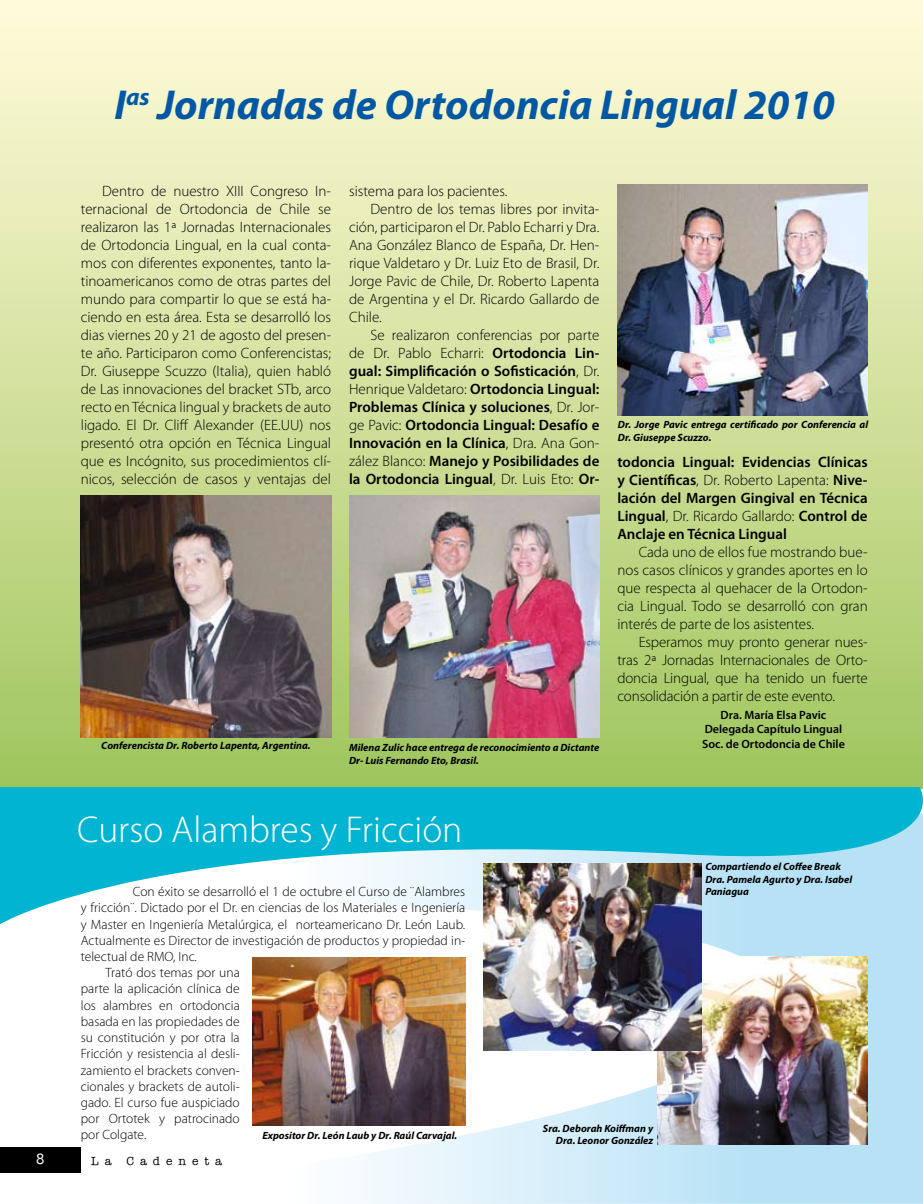
<style>
.page{position:relative;width:923px;height:1204px;background:#fff}
.page>*{position:absolute;margin:0;border:0;box-sizing:border-box;transform-origin:0 0}
.t1{font:italic 700 42px "Myriad Pro";color:#0058a4}
.t2{font:300 37.5px "Myriad Pro";color:#fff}
.t3{font:300 15px/18px "Myriad Pro";color:#000;text-align:justify}
.t4{font:600 15px/18px "Myriad Pro";color:#000;text-align:justify}
.t5{font:300 13.5px "Myriad Pro";color:#000}
.t6{font:13.5px "Geneva";color:#fff}
.t7{font:600 12px/14.4px "Myriad Pro";color:#000;text-align:center}
.t8{font:12px "American Typewriter";letter-spacing:.5em;color:#000}
.t9{font:italic 700 10.5px/12.6px "Myriad Pro";color:#000}
.s1{font-weight:600}
.s2{font-weight:300}
</style>
<div class="page">
<div style="left:0;top:0;width:922px;height:788px;background:linear-gradient(to bottom,#fffcdc,#a0c55d)"></div>
<svg style="left:0;top:924px;width:923px;height:279px"></svg>
<img style="left:617px;top:184px;width:250px;height:232px">
<img style="left:81px;top:495px;width:250px;height:242px">
<img style="left:349px;top:495px;width:250px;height:242px">
<svg style="left:0;top:787px;width:923px;height:137px;fill:#00b4d2"></svg>
<img style="left:252px;top:957px;width:213px;height:168px">
<img style="left:658px;top:956px;width:209px;height:188px">
<img style="left:483px;top:863px;width:219px;height:187px">
<h1 class="t1" style="left:115px;top:77px;width:722px">I<sup>as</sup> Jornadas de Ortodoncia Lingual 2010</h1>
<p class="t3" style="left:81px;top:182px;width:252px;text-indent:21px">Dentro de nuestro XIII Congreso In&shy;ternacional de Ortodoncia de Chile se realizaron las 1ª Jornadas Internacionales de Ortodoncia Lingual, en la cual conta&shy;mos con diferentes exponentes, tanto la&shy;tinoamericanos como de otras partes del mundo para compartir lo que se está ha&shy;ciendo en esta área. Esta se desarrolló los dias viernes 20 y 21 de agosto del presen&shy;te año. Participaron como Conferencistas; Dr. Giuseppe Scuzzo (Italia), quien habló de Las innovaciones del bracket STb, arco recto en Técnica lingual y brackets de auto ligado. El Dr. Cliff Alexander (EE.UU) nos presentó otra opción en Técnica Lingual que es Incógnito, sus procedimientos clí&shy;nicos, selección de casos y ventajas del</p>
<p class="t3" style="left:349px;top:182px;width:160px">sistema para los pacientes.</p>
<p class="t3" style="left:370px;top:200px;width:230px">Dentro de los temas libres por invita-</p>
<p class="t3" style="left:349px;top:218px;width:252px">ción, participaron el Dr. Pablo Echarri y Dra.</p>
<p class="t3" style="left:349px;top:236px;width:252px">Ana González Blanco de España, Dr. Hen-</p>
<p class="t3" style="left:349px;top:254px;width:252px">rique Valdetaro y Dr. Luiz Eto de Brasil, Dr.</p>
<p class="t3" style="left:349px;top:272px;width:252px">Jorge Pavic de Chile, Dr. Roberto Lapenta</p>
<p class="t3" style="left:349px;top:290px;width:252px">de Argentina y el Dr. Ricardo Gallardo de</p>
<p class="t3" style="left:349px;top:308px;width:34px">Chile.</p>
<p class="t3" style="left:370px;top:326px;width:230px">Se realizaron conferencias por parte</p>
<p class="t3" style="left:349px;top:344px;width:252px">de Dr. Pablo Echarri: <span class="s1">Ortodoncia Lin-</span></p>
<p class="t4" style="left:349px;top:361px;width:252px">gual: Simplificación o Sofisticación<span class="s2">, Dr.</span></p>
<p class="t3" style="left:349px;top:380px;width:252px">Henrique Valdetaro: <span class="s1">Ortodoncia Lingual:</span></p>
<p class="t4" style="left:349px;top:397px;width:252px">Problemas Clínica y soluciones<span class="s2">, Dr. Jor-</span></p>
<p class="t4" style="left:349px;top:415px;width:252px"><span class="s2">ge Pavic:</span> Ortodoncia Lingual: Desafío e</p>
<p class="t4" style="left:349px;top:433px;width:252px">Innovación en la Clínica<span class="s2">, Dra. Ana Gon-</span></p>
<p class="t4" style="left:349px;top:451px;width:252px"><span class="s2">zález Blanco:</span> Manejo y Posibilidades de</p>
<p class="t4" style="left:349px;top:469px;width:252px">la Ortodoncia Lingual<span class="s2">, Dr. Luis Eto:</span> Or-</p>
<p class="t9" style="left:101px;top:739px;width:211px">Conferencista Dr. Roberto Lapenta, Argentina.</p>
<p class="t9" style="left:349px;top:741px;width:252px">Milena Zulic hace entrega de reconocimiento a Dictante<br>Dr- Luis Fernando Eto, Brasil.</p>
<p class="t9" style="left:618px;top:418px;width:252px">Dr. Jorge Pavic entrega certificado por Conferencia al<br>Dr. Giuseppe Scuzzo.</p>
<p class="t4" style="left:617px;top:452px;width:252px">todoncia Lingual: Evidencias Clínicas y Científicas<span class="s2">, Dr. Roberto Lapenta:</span> Nive&shy;lación del Margen Gingival en Técnica Lingual<span class="s2">, Dr. Ricardo Gallardo:</span> Control de Anclaje en Técnica Lingual</p>
<p class="t3" style="left:617px;top:543px;width:252px;text-indent:21px">Cada uno de ellos fue mostrando bue&shy;nos casos clínicos y grandes aportes en lo que respecta al quehacer de la Ortodon&shy;cia Lingual. Todo se desarrolló con gran interés de parte de los asistentes.</p>
<p class="t3" style="left:617px;top:633px;width:252px;text-indent:21px">Esperamos muy pronto generar nues&shy;tras 2ª Jornadas Internacionales de Orto&shy;doncia Lingual, que ha tenido un fuerte consolidación a partir de este evento.</p>
<p class="t7" style="left:702px;top:707px;width:144px">Dra. María Elsa Pavic<br>Delegada Capítulo Lingual<br>Soc. de Ortodoncia de Chile</p>
<h2 class="t2" style="left:77px;top:808px;width:387px">Curso Alambres y Fricción</h2>
<p class="t5" style="left:133px;top:884px;width:334px">Con éxito se desarrolló el 1 de octubre el Curso de ¨Alambres</p>
<p class="t5" style="left:81px;top:900px;width:386px">y fricción¨. Dictado por el Dr. en ciencias de los Materiales e Ingeniería</p>
<p class="t5" style="left:81px;top:916px;width:386px">y Master en Ingeniería Metalúrgica, el norteamericano Dr. León Laub.</p>
<p class="t5" style="left:81px;top:932px;width:386px">Actualmente es Director de investigación de productos y propiedad in-</p>
<p class="t5" style="left:81px;top:949px;width:118px">telectual de RMO, Inc.</p>
<p class="t5" style="left:105px;top:965px;width:136px">Trató dos temas por una</p>
<p class="t5" style="left:81px;top:981px;width:160px">parte la aplicación clínica de</p>
<p class="t5" style="left:81px;top:997px;width:160px">los alambres en ortodoncia</p>
<p class="t5" style="left:81px;top:1013px;width:160px">basada en las propiedades de</p>
<p class="t5" style="left:81px;top:1030px;width:160px">su constitución y por otra la</p>
<p class="t5" style="left:81px;top:1046px;width:160px">Fricción y resistencia al desli-</p>
<p class="t5" style="left:81px;top:1062px;width:160px">zamiento el brackets conven-</p>
<p class="t5" style="left:81px;top:1078px;width:160px">cionales y brackets de autoli-</p>
<p class="t5" style="left:81px;top:1094px;width:160px">gado. El curso fue auspiciado</p>
<p class="t5" style="left:81px;top:1111px;width:160px">por Ortotek y patrocinado</p>
<p class="t5" style="left:81px;top:1127px;width:67px">por Colgate.</p>
<p class="t9" style="left:262px;top:1128px;width:196px">Expositor Dr. León Laub y Dr. Raúl Carvajal.</p>
<p class="t6" style="left:36px;top:1147px;width:11px">8</p>
<p class="t8" style="left:91px;top:1151px;width:132px">La Cadeneta</p>
<p class="t9" style="left:705px;top:860px;width:148px">Compartiendo el Coffee Break<br>Dra. Pamela Agurto y Dra. Isabel<br>Paniagua</p>
<p class="t9" style="left:543px;top:1121px;width:112px;text-align:right">Sra. Deborah Koiffman y<br>Dra. Leonor González</p>
</div>
